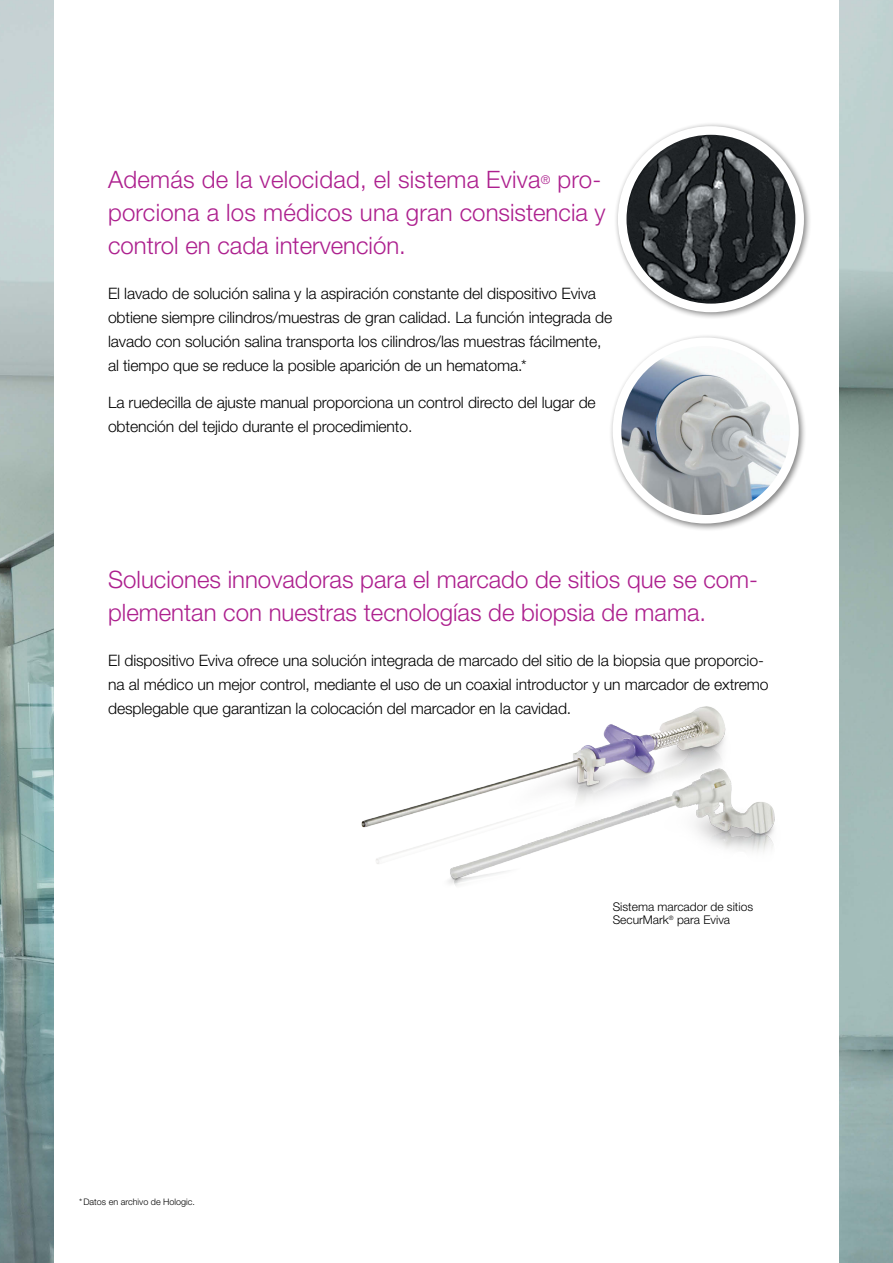
<style>
.page{position:relative;width:893px;height:1263px;background:#fff}
.page>*{position:absolute;margin:0;border:0;box-sizing:border-box;transform-origin:0 0}
.t1{font:300 24px/33px "Helvetica Neue LT Std";color:#ad208e}
.t2{font:300 15.75px/24px "Helvetica Neue LT Std";letter-spacing:-.01em;color:#000}
.t3{font:300 12px/13.5px "Helvetica Neue LT Std";color:#000}
.t4{font:300 9px "Helvetica Neue LT Std";color:#000}
</style>
<div class="page">
<img style="left:0;top:0;width:893px;height:1263px">
<div style="left:54px;top:0;width:785px;height:1263px;background:#fff"></div>
<img style="left:361px;top:706px;width:414px;height:180px">
<div style="left:614px;top:122px;width:198px;height:198px;background:#000;opacity:.5"></div>
<img style="left:622px;top:130px;width:178px;height:178px;border-radius:89px">
<div style="left:618px;top:126px;width:186px;height:186px;border:9px solid #fff;border-radius:50%"></div>
<div style="left:608px;top:333px;width:199px;height:198px;background:#000;opacity:.5"></div>
<img style="left:617px;top:342px;width:177px;height:177px;border-radius:89px">
<div style="left:613px;top:337px;width:186px;height:186px;border:9px solid #fff;border-radius:50%"></div>
<h1 class="t1" style="left:108px;top:163px;width:499px">Además de la velocidad, el sistema Eviva<sup>®</sup> pro&shy;porciona a los médicos una gran consistencia y control en cada intervención.</h1>
<p class="t2" style="left:108px;top:281px;width:506px">El lavado de solución salina y la aspiración constante del dispositivo Eviva obtiene siempre cilindros/muestras de gran calidad. La función integrada de lavado con solución salina transporta los cilindros/las muestras fácilmente, al tiempo que se reduce la posible aparición de un hematoma.*</p>
<p class="t2" style="left:108px;top:390px;width:489px">La ruedecilla de ajuste manual proporciona un control directo del lugar de obtención del tejido durante el procedimiento.</p>
<h1 class="t1" style="left:108px;top:562px;width:651px">Soluciones innovadoras para el marcado de sitios que se com&shy;plementan con nuestras tecnologías de biopsia de mama.</h1>
<p class="t2" style="left:108px;top:648px;width:662px">El dispositivo Eviva ofrece una solución integrada de marcado del sitio de la biopsia que proporcio&shy;na al médico un mejor control, mediante el uso de un coaxial introductor y un marcador de extremo desplegable que garantizan la colocación del marcador en la cavidad.</p>
<p class="t4" style="left:79px;top:1196px;width:117px">*Datos en archivo de Hologic.</p>
<p class="t3" style="left:613px;top:899px;width:142px">Sistema marcador de sitios<br>SecurMark<sup>®</sup> para Eviva</p>
</div>
